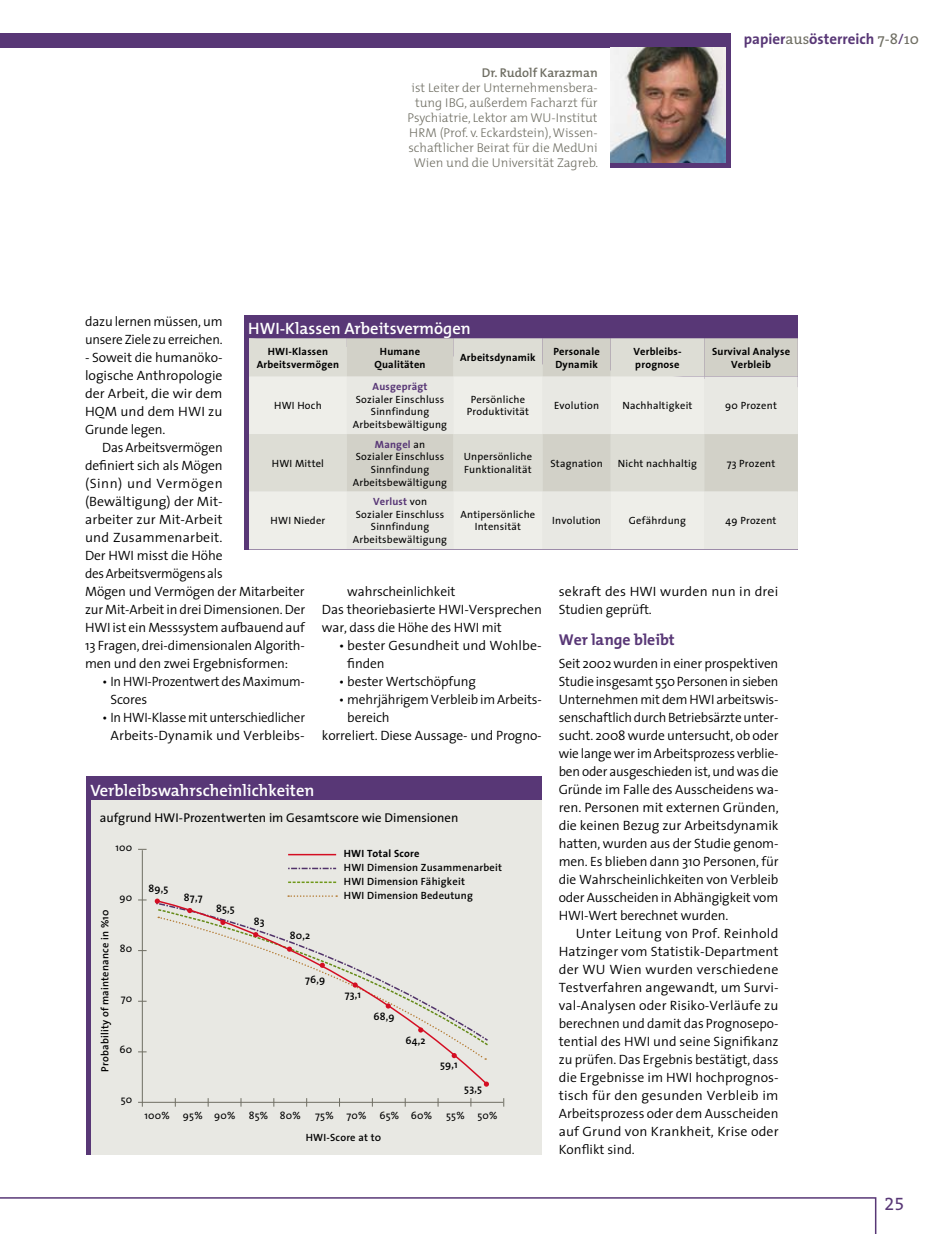
<style>
.page{position:relative;width:936px;height:1234px;background:#fff}
.page>*{position:absolute;margin:0;border:0;box-sizing:border-box;transform-origin:0 0}
.t1{font:18px "The Serif Expert";color:#583776}
.t2{font:600 16.5px "The Mix";color:#fff}
.t3{font:700 15.75px "The Mix";color:#583776}
.t4{font:700 15px "The Sans";color:#583776}
.t5{font:300 13.5px/18px "The Sans";letter-spacing:-.01em;color:#000}
.t6{font:300 13.5px/18px "The Sans";letter-spacing:.01em;color:#000}
.t7{font:300 12.75px/15px "The Mix";color:#6f6e63;text-align:center}
.t8{font:12.75px "The Sans";color:#000}
.t9{font:600 12.75px "The Mix";color:#6f6e63}
.t10{font:10.5px/12.6px "The Sans";letter-spacing:.02em;color:#000;text-align:center}
.t11{font:600 10.5px/14px "The Sans";letter-spacing:.02em;color:#000}
.t12{font:700 10.5px/12.6px "The Sans";letter-spacing:.02em;color:#000;text-align:center}
.t13{font:700 10.5px "The Sans";letter-spacing:.02em;color:#583776}
.s1{font-family:"The Serif";font-weight:400;color:#6f6e63}
.s2{font-family:"The Serif";font-weight:400}
.s3{font-weight:700;color:#583776}
</style>
<div class="page">
<div style="left:0;top:33px;width:730px;height:15px;background:#583776"></div>
<svg style="left:0;top:1197px;width:877px;height:36px"></svg>
<div style="left:86px;top:776px;width:455px;height:378px;background:#583776"></div>
<div style="left:91px;top:799px;width:450px;height:355px;background:#e8e8e3"></div>
<hr style="left:138px;top:1101px;width:365px;height:1px;background:#6f6e63">
<hr style="left:142px;top:850px;width:1px;height:256px;background:#6f6e63">
<svg style="left:451px;top:1052px;width:6px;height:5px"></svg>
<hr style="left:288px;top:853px;width:48px;height:2px;background:#d40e23">
<svg style="left:288px;top:867px;width:48px;height:2px"></svg>
<svg style="left:288px;top:881px;width:48px;height:1px"></svg>
<svg style="left:155px;top:895px;width:333px;height:151px"></svg>
<div style="left:244px;top:315px;width:553px;height:234px;background:#583776"></div>
<div style="left:249px;top:338px;width:98px;height:38px;background:#ddddd5"></div>
<svg style="left:347px;top:338px;width:195px;height:38px;background:#d5d5cd"></svg>
<svg style="left:542px;top:338px;width:255px;height:38px;background:#d4d3cb"></svg>
<svg style="left:249px;top:376px;width:98px;height:173px;background:#e8e8e2"></svg>
<svg style="left:347px;top:376px;width:450px;height:173px;background:#e3e3dd"></svg>
<svg style="left:610px;top:48px;width:120px;height:119px"></svg>
<img style="left:610px;top:48px;width:115px;height:114px">
<p class="t9" style="left:482px;top:62px;width:117px">Dr. Rudolf Karazman</p>
<p class="t7" style="left:407px;top:80px;width:192px">ist Leiter der Unternehmensbera&shy;tung IBG, außerdem Facharzt für Psychiatrie, Lektor am WU-Institut HRM (Prof. v. Eckardstein), Wissen&shy;schaftlicher Beirat für die MedUni Wien und die Universität Zagreb.</p>
<p class="t4" style="left:743px;top:26px;width:177px">papier<span class="s1">aus</span>österreich <span class="s1">7-8</span><span class="s2">/</span><span class="s1">10</span></p>
<p class="t5" style="left:85px;top:311px;width:139px">dazu lernen müssen, um unsere Ziele zu erreichen.</p>
<p class="t5" style="left:85px;top:347px;width:139px;text-align:justify">- Soweit die humanöko&shy;logische Anthropologie der Arbeit, die wir dem HQM und dem HWI zu Grunde legen.</p>
<p class="t5" style="left:85px;top:437px;width:221px;text-indent:17px">Das Arbeitsvermögen<br>definiert sich als Mögen<br>(Sinn) und Vermögen (Bewältigung) der Mit-<br>arbeiter zur Mit-Arbeit<br>und Zusammenarbeit.<br>Der HWI misst die Höhe<br>des Arbeitsvermögens als<br>Mögen und Vermögen der Mitarbeiter zur Mit-Arbeit in drei Dimensionen. Der<br>HWI ist ein Messsystem aufbauend auf<br>13 Fragen, drei-dimensionalen Algorith&shy;men und den zwei Ergebnisformen:</p>
<p class="t5" style="left:110px;top:671px;width:196px;text-indent:-8px">• In HWI-Prozentwert des Maximum-<br>Scores</p>
<p class="t5" style="left:102px;top:707px;width:204px;text-align:right">• In HWI-Klasse mit unterschiedlicher<br>Arbeits-Dynamik und Verbleibs-</p>
<p class="t2" style="left:248px;top:314px;width:224px">HWI-Klassen Arbeitsvermögen</p>
<p class="t12" style="left:257px;top:345px;width:84px">HWI-Klassen<br>Arbeitsvermögen</p>
<p class="t12" style="left:374px;top:345px;width:53px">Humane<br>Qualitäten</p>
<p class="t12" style="left:460px;top:351px;width:77px">Arbeitsdynamik</p>
<p class="t12" style="left:553px;top:345px;width:48px;text-align:left">Personale<br>Dynamik</p>
<p class="t12" style="left:633px;top:345px;width:48px;text-align:left">Verbleibs&shy;prognose</p>
<p class="t12" style="left:712px;top:345px;width:80px">Survival Analyse<br>Verbleib</p>
<p class="t10" style="left:274px;top:399px;width:49px">HWI Hoch</p>
<p class="t13" style="left:372px;top:378px;width:56px">Ausgeprägt</p>
<p class="t10" style="left:353px;top:392px;width:96px">Sozialer Einschluss<br>Sinnfindung<br>Arbeitsbewältigung</p>
<p class="t10" style="left:466px;top:392px;width:64px">Persönliche<br>Produktivität</p>
<p class="t10" style="left:554px;top:399px;width:46px">Evolution</p>
<p class="t10" style="left:622px;top:399px;width:72px">Nachhaltigkeit</p>
<p class="t10" style="left:725px;top:399px;width:53px">90 Prozent</p>
<p class="t10" style="left:353px;top:437px;width:96px"><span class="s3">Mangel</span> an<br>Sozialer Einschluss<br>Sinnfindung<br>Arbeitsbewältigung</p>
<p class="t10" style="left:463px;top:450px;width:70px;text-align:left">Unpersönliche<br>Funktionalität</p>
<p class="t10" style="left:550px;top:456px;width:54px">Stagnation</p>
<p class="t10" style="left:618px;top:456px;width:80px">Nicht nachhaltig</p>
<p class="t10" style="left:726px;top:456px;width:50px">73 Prozent</p>
<p class="t10" style="left:272px;top:456px;width:54px">HWI Mittel</p>
<p class="t10" style="left:353px;top:495px;width:96px"><span class="s3">Verlust</span> von<br>Sozialer Einschluss<br>Sinnfindung<br>Arbeitsbewältigung</p>
<p class="t10" style="left:460px;top:507px;width:76px">Antipersönliche<br>Intensität</p>
<p class="t10" style="left:552px;top:514px;width:50px">Involution</p>
<p class="t10" style="left:629px;top:514px;width:59px">Gefährdung</p>
<p class="t10" style="left:725px;top:514px;width:52px">49 Prozent</p>
<p class="t10" style="left:270px;top:514px;width:56px">HWI Nieder</p>
<p class="t6" style="left:558px;top:581px;width:221px">sekraft des HWI wurden nun in drei<br>Studien geprüft.</p>
<p class="t3" style="left:558px;top:626px;width:118px">Wer lange bleibt</p>
<p class="t5" style="left:558px;top:653px;width:221px;text-align:justify">Seit 2002 wurden in einer prospektiven Studie insgesamt 550 Personen in sieben Unternehmen mit dem HWI arbeitswis&shy;senschaftlich durch Betriebsärzte unter&shy;sucht. 2008 wurde untersucht, ob oder wie lange wer im Arbeitsprozess verblie&shy;ben oder ausgeschieden ist, und was die Gründe im Falle des Ausscheidens wa&shy;ren. Personen mit externen Gründen, die keinen Bezug zur Arbeitsdynamik hatten, wurden aus der Studie genom&shy;men. Es blieben dann 310 Personen, für die Wahrscheinlichkeiten von Verbleib oder Ausscheiden in Abhängigkeit vom HWI-Wert berechnet wurden.</p>
<p class="t5" style="left:558px;top:923px;width:221px;text-align:justify;text-indent:17px">Unter Leitung von Prof. Reinhold Hatzinger vom Statistik-Department der WU Wien wurden verschiedene Testverfahren angewandt, um Survi&shy;val-Analysen oder Risiko-Verläufe zu berechnen und damit das Prognosepo&shy;tential des HWI und seine Signifikanz zu prüfen. Das Ergebnis bestätigt, dass die Ergebnisse im HWI hochprognos&shy;tisch für den gesunden Verbleib im Arbeitsprozess oder dem Ausscheiden auf Grund von Krankheit, Krise oder Konflikt sind.</p>
<p class="t5" style="left:322px;top:581px;width:221px;text-indent:25px">wahrscheinlichkeit<br>Das theoriebasierte HWI-Versprechen war, dass die Höhe des HWI mit</p>
<p class="t5" style="left:347px;top:635px;width:196px;text-indent:-8px">• bester Gesundheit und Wohlbe&shy;finden</p>
<p class="t5" style="left:339px;top:671px;width:138px">• bester Wertschöpfung</p>
<p class="t5" style="left:339px;top:689px;width:204px">• mehrjährigem Verbleib im Arbeits-</p>
<p class="t5" style="left:347px;top:707px;width:44px">bereich</p>
<p class="t5" style="left:322px;top:725px;width:221px">korreliert. Diese Aussage- und Progno-</p>
<p class="t2" style="left:90px;top:776px;width:225px">Verbleibswahrscheinlichkeiten</p>
<p class="t8" style="left:100px;top:806px;width:360px">aufgrund HWI-Prozentwerten im Gesamtscore wie Dimensionen</p>
<p class="t10" style="left:115px;top:840px;width:18px">100</p>
<p class="t12" style="left:344px;top:847px;width:77px">HWI Total Score</p>
<p class="t11" style="left:344px;top:860px;width:160px">HWI Dimension Zusammenarbeit<br>HWI Dimension Fähigkeit<br>HWI Dimension Bedeutung</p>
<p class="t11" style="left:148px;top:880px;width:21px">89,5</p>
<p class="t11" style="left:184px;top:890px;width:20px">87,7</p>
<p class="t10" style="left:119px;top:890px;width:14px">90</p>
<p class="t11" style="left:216px;top:900px;width:20px">85,5</p>
<p class="t11" style="left:98px;top:1071px;width:164px;rotate:-90deg">Probability of maintenance in %10</p>
<p class="t11" style="left:254px;top:914px;width:12px">83</p>
<p class="t11" style="left:290px;top:927px;width:22px">80,2</p>
<p class="t11" style="left:305px;top:971px;width:22px">76,9</p>
<p class="t10" style="left:120px;top:941px;width:14px">80</p>
<p class="t11" style="left:344px;top:986px;width:18px">73,1</p>
<p class="t10" style="left:121px;top:991px;width:13px">70</p>
<p class="t11" style="left:373px;top:1009px;width:23px">68,9</p>
<p class="t11" style="left:405px;top:1032px;width:22px">64,2</p>
<p class="t10" style="left:119px;top:1042px;width:14px">60</p>
<p class="t11" style="left:440px;top:1057px;width:19px">59,1</p>
<p class="t11" style="left:464px;top:1080px;width:19px">53,5</p>
<p class="t10" style="left:121px;top:1092px;width:13px">50</p>
<p class="t10" style="left:144px;top:1108px;width:92px">100% 95% 90%</p>
<p class="t10" style="left:249px;top:1108px;width:54px">85% 80%</p>
<p class="t10" style="left:315px;top:1108px;width:118px">75% 70% 65% 60%</p>
<p class="t10" style="left:446px;top:1108px;width:53px">55% 50%</p>
<p class="t11" style="left:306px;top:1129px;width:77px">HWI-Score at t0</p>
<h1 class="t1" style="left:884px;top:1188px;width:21px">25</h1>
</div>
